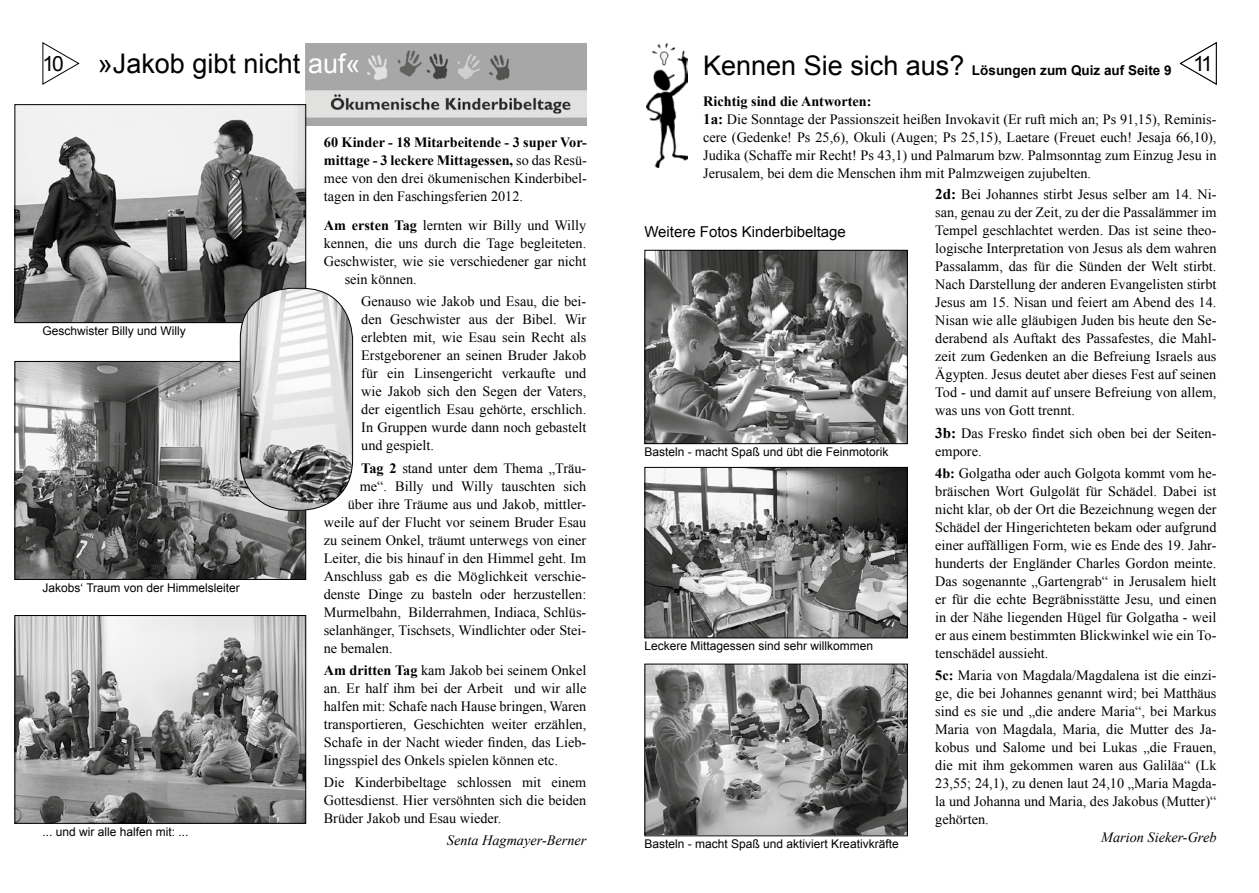
<style>
.page{position:relative;width:1259px;height:893px;background:#fff}
.page>*{position:absolute;margin:0;border:0;box-sizing:border-box;transform-origin:0 0}
.t1{font:27px "Arial";color:#000}
.t2{font:21px "Arial";color:#000}
.t3{font:15px "Arial";color:#000}
.t4{font:14.25px/18px "Times New Roman";color:#000;text-align:justify}
.t5{font:italic 14.25px "Times New Roman";color:#000}
.t6{font:700 13.5px "Arial";color:#000}
.t7{font:12px "Arial";color:#000}
.s1{color:#fff}
.s2{font-weight:400;font-size:27px}
.s3{font-weight:700}
.s4{font-weight:700;font-size:15px}
</style>
<div class="page">
<svg style="left:1179px;top:42px;width:37px;height:43px"></svg>
<img style="left:306px;top:43px;width:281px;height:83px">
<svg style="left:42px;top:42px;width:37px;height:43px"></svg>
<img style="left:17px;top:106px;width:287px;height:215px">
<div style="left:15px;top:104px;width:291px;height:219px;border:1px solid #000"></div>
<img style="left:17px;top:363px;width:287px;height:215px">
<div style="left:15px;top:361px;width:291px;height:219px;border:1px solid #000"></div>
<img style="left:240px;top:288px;width:112px;height:222px">
<div style="left:240px;top:288px;width:113px;height:222px;border:1px solid #000;border-radius:51px"></div>
<img style="left:17px;top:617px;width:287px;height:204px">
<div style="left:15px;top:615px;width:291px;height:208px;border:1px solid #000"></div>
<img style="left:646px;top:469px;width:259px;height:167px">
<div style="left:644px;top:467px;width:263px;height:171px;border:1px solid #000"></div>
<img style="left:646px;top:666px;width:259px;height:168px">
<img style="left:646px;top:252px;width:259px;height:190px">
<div style="left:644px;top:250px;width:263px;height:194px;border:1px solid #000"></div>
<img style="left:646px;top:43px;width:41px;height:124px">
<h2 class="t2" style="left:43px;top:50px;width:23px">10</h2>
<h1 class="t1" style="left:98px;top:46px;width:264px">»Jakob gibt nicht <span class="s1">auf«</span></h1>
<h2 class="t2" style="left:1193px;top:50px;width:21px">11</h2>
<p class="t6" style="left:703px;top:61px;width:470px"><span class="s2">Kennen Sie sich aus?</span> Lösungen zum Quiz auf Seite 9</p>
<p class="t7" style="left:43px;top:322px;width:145px">Geschwister Billy und Willy</p>
<p class="t7" style="left:43px;top:580px;width:199px">Jakobs‘ Traum von der Himmelsleiter</p>
<p class="t7" style="left:43px;top:824px;width:148px">... und wir alle halfen mit: ...</p>
<p class="t4" style="left:324px;top:133px;width:264px"><span class="s3">60 Kinder - 18 Mitarbeitende - 3 super Vor&shy;mittage - 3 leckere Mittagessen,</span> so das Resü&shy;mee von den drei ökumenischen Kinderbibel&shy;tagen in den Faschingsferien 2012.</p>
<p class="t4" style="left:324px;top:216px;width:264px"><span class="s3">Am ersten Tag</span> lernten wir Billy und Willy</p>
<p class="t4" style="left:324px;top:234px;width:264px">kennen, die uns durch die Tage begleiteten.</p>
<p class="t4" style="left:324px;top:252px;width:264px">Geschwister, wie sie verschiedener gar nicht</p>
<p class="t4" style="left:345px;top:270px;width:74px">sein können.</p>
<p class="t4" style="left:361px;top:292px;width:227px">Genauso wie Jakob und Esau, die bei&shy;den Geschwister aus der Bibel. Wir erlebten mit, wie Esau sein Recht als Erstgeborener an seinen Bruder Jakob für ein Linsengericht verkaufte und wie Jakob sich den Segen der Vaters, der eigentlich Esau gehörte, erschlich.<br>In Gruppen wurde dann noch gebastelt und gespielt.</p>
<p class="t4" style="left:361px;top:459px;width:226px"><span class="s3">Tag 2</span> stand unter dem Thema „Träu-</p>
<p class="t4" style="left:360px;top:477px;width:228px">me“. Billy und Willy tauschten sich</p>
<p class="t4" style="left:348px;top:495px;width:240px">über ihre Träume aus und Jakob, mittler-</p>
<p class="t4" style="left:324px;top:513px;width:264px">weile auf der Flucht vor seinem Bruder Esau</p>
<p class="t4" style="left:324px;top:531px;width:264px">zu seinem Onkel, träumt unterwegs von einer</p>
<p class="t4" style="left:324px;top:549px;width:264px">Leiter, die bis hinauf in den Himmel geht. Im</p>
<p class="t4" style="left:324px;top:567px;width:264px">Anschluss gab es die Möglichkeit verschie-</p>
<p class="t4" style="left:324px;top:585px;width:264px">denste Dinge zu basteln oder herzustellen:</p>
<p class="t4" style="left:324px;top:603px;width:264px">Murmelbahn, Bilderrahmen, Indiaca, Schlüs-</p>
<p class="t4" style="left:324px;top:621px;width:264px">selanhänger, Tischsets, Windlichter oder Stei-</p>
<p class="t4" style="left:324px;top:639px;width:70px">ne bemalen.</p>
<p class="t4" style="left:324px;top:661px;width:264px"><span class="s3">Am dritten Tag</span> kam Jakob bei seinem Onkel an. Er half ihm bei der Arbeit und wir alle halfen mit: Schafe nach Hause bringen, Waren transportieren, Geschichten weiter erzählen, Schafe in der Nacht wieder finden, das Lieb&shy;lingsspiel des Onkels spielen können etc.</p>
<p class="t4" style="left:324px;top:773px;width:264px">Die Kinderbibeltage schlossen mit einem Gottesdienst. Hier versöhnten sich die beiden Brüder Jakob und Esau wieder.</p>
<p class="t5" style="left:447px;top:831px;width:141px">Senta Hagmayer-Berner</p>
<p class="t4" style="left:703px;top:92px;width:515px;text-align:left"><span class="s3">Richtig sind die Antworten:<br></span><span class="s4">1a:</span> Die Sonntage der Passionszeit heißen Invokavit (Er ruft mich an; Ps 91,15), Reminis&shy;cere (Gedenke! Ps 25,6), Okuli (Augen; Ps 25,15), Laetare (Freuet euch! Jesaja 66,10), Judika (Schaffe mir Recht! Ps 43,1) und Palmarum bzw. Palmsonntag zum Einzug Jesu in Jerusalem, bei dem die Menschen ihm mit Palmzweigen zujubelten.</p>
<p class="t3" style="left:644px;top:222px;width:203px">Weitere Fotos Kinderbibeltage</p>
<p class="t7" style="left:644px;top:443px;width:246px">Basteln - macht Spaß und übt die Feinmotorik</p>
<p class="t7" style="left:644px;top:638px;width:230px">Leckere Mittagessen sind sehr willkommen</p>
<p class="t7" style="left:644px;top:836px;width:256px">Basteln - macht Spaß und aktiviert Kreativkräfte</p>
<p class="t4" style="left:935px;top:185px;width:283px"><span class="s4">2d:</span> Bei Johannes stirbt Jesus selber am 14. Ni&shy;san, genau zu der Zeit, zu der die Passalämmer im Tempel geschlachtet werden. Das ist seine theo&shy;logische Interpretation von Jesus als dem wahren Passalamm, das für die Sünden der Welt stirbt.<br>Nach Darstellung der anderen Evangelisten stirbt Jesus am 15. Nisan und feiert am Abend des 14.<br>Nisan wie alle gläubigen Juden bis heute den Se&shy;derabend als Auftakt des Passafestes, die Mahl&shy;zeit zum Gedenken an die Befreiung Israels aus Ägypten. Jesus deutet aber dieses Fest auf seinen Tod - und damit auf unsere Befreiung von allem, was uns von Gott trennt.</p>
<p class="t4" style="left:935px;top:424px;width:283px"><span class="s4">3b:</span> Das Fresko findet sich oben bei der Seiten&shy;empore.</p>
<p class="t4" style="left:935px;top:464px;width:283px"><span class="s3">4b:</span> Golgatha oder auch Golgota kommt vom he&shy;bräischen Wort Gulgolät für Schädel. Dabei ist nicht klar, ob der Ort die Bezeichnung wegen der Schädel der Hingerichteten bekam oder aufgrund einer auffälligen Form, wie es Ende des 19. Jahr&shy;hunderts der Engländer Charles Gordon meinte.<br>Das sogenannte „Gartengrab“ in Jerusalem hielt er für die echte Begräbnisstätte Jesu, und einen in der Nähe liegenden Hügel für Golgatha - weil er aus einem bestimmten Blickwinkel wie ein To&shy;tenschädel aussieht.</p>
<p class="t4" style="left:935px;top:666px;width:283px"><span class="s3">5c:</span> Maria von Magdala/Magdalena ist die einzi&shy;ge, die bei Johannes genannt wird; bei Matthäus sind es sie und „die andere Maria“, bei Markus Maria von Magdala, Maria, die Mutter des Ja&shy;kobus und Salome und bei Lukas „die Frauen, die mit ihm gekommen waren aus Galiläa“ (Lk 23,55; 24,1), zu denen laut 24,10 „Maria Magda&shy;la und Johanna und Maria, des Jakobus (Mutter)“ gehörten.</p>
<p class="t5" style="left:1101px;top:828px;width:117px">Marion Sieker-Greb</p>
</div>
